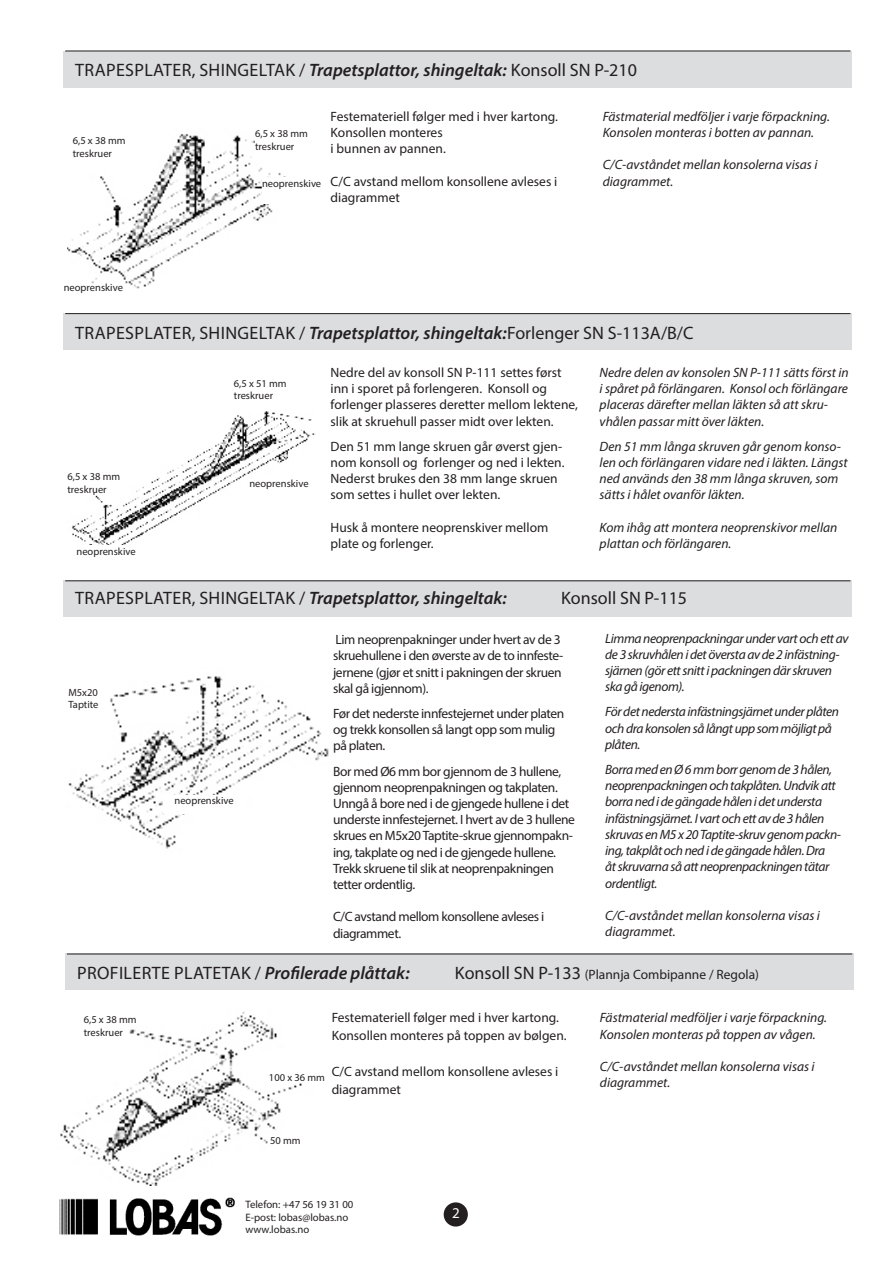
<style>
.page{position:relative;width:893px;height:1263px;background:#fff}
.page>*{position:absolute;margin:0;border:0;box-sizing:border-box;transform-origin:0 0}
.t1{font:18px "Myriad Pro";letter-spacing:.02em;color:#231f20}
.t2{font:italic 600 18px "Myriad Pro";color:#231f20}
.t3{font:18px "Myriad Pro";color:#231f20}
.t4{font:15px "Myriad Pro";color:#fff}
.t5{font:italic 13.5px/16.2px "Myriad Pro";color:#231f20}
.t6{font:13.5px/16.2px "Myriad Pro";letter-spacing:-.01em;color:#231f20}
.t7{font:13.5px/16.2px "Myriad Pro";letter-spacing:-.03em;color:#231f20}
.t8{font:italic 13.5px/16.2px "Myriad Pro";letter-spacing:-.03em;color:#231f20}
.t9{font:10.8px/12.3px "Myriad Pro";color:#231f20}
.t10{font:10.5px/12.6px "Myriad Pro";color:#231f20}
.s1{font-weight:600;font-style:italic}
.s2{font-weight:400;font-style:normal}
.s3{font-size:18px}
</style>
<div class="page">
<div style="left:444px;top:1202px;width:24px;height:24px;background:#231f20;border-radius:50%"></div>
<img style="left:59px;top:1197px;width:176px;height:39px">
<img style="left:67px;top:134px;width:219px;height:155px">
<div style="left:262px;top:178px;width:60px;height:26px;background:#fff"></div>
<div style="left:255px;top:128px;width:60px;height:26px;background:#fff"></div>
<div style="left:64px;top:51px;width:788px;height:36px;background:#dcdddf"></div>
<hr style="left:65px;top:51px;width:785px;height:1px;background:#231f20">
<div style="left:64px;top:314px;width:788px;height:36px;background:#dcdddf"></div>
<hr style="left:65px;top:313px;width:785px;height:1px;background:#231f20">
<div style="left:64px;top:580px;width:788px;height:37px;background:#dcdddf"></div>
<hr style="left:65px;top:580px;width:785px;height:1px;background:#231f20">
<img style="left:68px;top:676px;width:261px;height:173px">
<div style="left:163px;top:795px;width:82px;height:18px;background:#fff"></div>
<img style="left:72px;top:411px;width:243px;height:134px">
<div style="left:249px;top:478px;width:61px;height:26px;background:#fff"></div>
<img style="left:60px;top:1011px;width:242px;height:174px">
<div style="left:66px;top:953px;width:788px;height:36px;background:#dcdddf"></div>
<hr style="left:67px;top:954px;width:785px;height:1px;background:#231f20">
<h1 class="t1" style="left:75px;top:59px;width:563px">TRAPESPLATER, SHINGELTAK / <span class="s1">Trapetsplattor, shingeltak:</span> Konsoll SN P-210</h1>
<p class="t10" style="left:73px;top:134px;width:54px">6,5 x 38 mm treskruer</p>
<p class="t10" style="left:64px;top:281px;width:61px">neoprenskive</p>
<p class="t10" style="left:255px;top:127px;width:54px">6,5 x 38 mm treskruer</p>
<p class="t10" style="left:262px;top:177px;width:61px">neoprenskive</p>
<p class="t6" style="left:331px;top:108px;width:229px">Festemateriell følger med i hver kartong.<br>Konsollen monteres<br>i bunnen av pannen.</p>
<p class="t6" style="left:331px;top:173px;width:228px">C/C avstand mellom konsollene avleses i diagrammet</p>
<p class="t5" style="left:603px;top:108px;width:229px">Fästmaterial medföljer i varje förpackning.<br>Konsolen monteras i botten av pannan.</p>
<p class="t5" style="left:603px;top:157px;width:216px">C/C-avståndet mellan konsolerna visas i diagrammet.</p>
<h1 class="t1" style="left:75px;top:322px;width:620px">TRAPESPLATER, SHINGELTAK / <span class="s1">Trapetsplattor, shingeltak:</span>Forlenger SN S-113A/B/C</h1>
<p class="t10" style="left:234px;top:377px;width:54px">6,5 x 51 mm treskruer</p>
<p class="t10" style="left:67px;top:470px;width:54px">6,5 x 38 mm treskruer</p>
<p class="t10" style="left:249px;top:477px;width:61px">neoprenskive</p>
<p class="t10" style="left:77px;top:545px;width:61px">neoprenskive</p>
<p class="t6" style="left:331px;top:364px;width:249px">Nedre del av konsoll SN P-111 settes først inn i sporet på forlengeren. Konsoll og forlenger plasseres deretter mellom lektene, slik at skruehull passer midt over lekten.</p>
<p class="t6" style="left:331px;top:438px;width:235px">Den 51 mm lange skruen går øverst gjen&shy;nom konsoll og forlenger og ned i lekten.<br>Nederst brukes den 38 mm lange skruen som settes i hullet over lekten.</p>
<p class="t6" style="left:331px;top:519px;width:219px">Husk å montere neoprenskiver mellom plate og forlenger.</p>
<p class="t5" style="left:600px;top:364px;width:251px">Nedre delen av konsolen SN P-111 sätts först in i spåret på förlängaren. Konsol och förlängare placeras därefter mellan läkten så att skru&shy;vhålen passar mitt över läkten.</p>
<p class="t5" style="left:600px;top:438px;width:250px">Den 51 mm långa skruven går genom konso&shy;len och förlängaren vidare ned i läkten. Längst ned används den 38 mm långa skruven, som sätts i hålet ovanför läkten.</p>
<p class="t5" style="left:600px;top:519px;width:239px">Kom ihåg att montera neoprenskivor mellan plattan och förlängaren.</p>
<h1 class="t2" style="left:75px;top:586px;width:433px"><span class="s2">TRAPESPLATER, SHINGELTAK /</span> Trapetsplattor, shingeltak:</h1>
<h1 class="t3" style="left:561px;top:586px;width:127px">Konsoll SN P-115</h1>
<p class="t10" style="left:68px;top:686px;width:32px">M5x20<br>Taptite</p>
<p class="t10" style="left:175px;top:794px;width:61px">neoprenskive</p>
<p class="t7" style="left:333px;top:631px;width:232px">Lim neoprenpakninger under hvert av de 3 skruehullene i den øverste av de to innfeste&shy;jernene (gjør et snitt i pakningen der skruen skal gå igjennom).</p>
<p class="t7" style="left:333px;top:705px;width:233px">Før det nederste innfestejernet under platen og trekk konsollen så langt opp som mulig på platen.</p>
<p class="t7" style="left:333px;top:763px;width:243px">Bor med Ø6 mm bor gjennom de 3 hullene, gjennom neoprenpakningen og takplaten.<br>Unngå å bore ned i de gjengede hullene i det underste innfestejernet. I hvert av de 3 hullene skrues en M5x20 Taptite-skrue gjennompakn&shy;ing, takplate og ned i de gjengede hullene.<br>Trekk skruene til slik at neoprenpakningen tetter ordentlig.</p>
<p class="t7" style="left:333px;top:908px;width:213px">C/C avstand mellom konsollene avleses i diagrammet.</p>
<p class="t8" style="left:605px;top:630px;width:245px">Limma neoprenpackningar under vart och ett av de 3 skruvhålen i det översta av de 2 infästning&shy;sjärnen (gör ett snitt i packningen där skruven ska gå igenom).</p>
<p class="t8" style="left:605px;top:704px;width:235px">För det nedersta infästningsjärnet under plåten och dra konsolen så långt upp som möjligt på plåten.</p>
<p class="t8" style="left:605px;top:761px;width:237px">Borra med en Ø 6 mm borr genom de 3 hålen, neoprenpackningen och takplåten. Undvik att borra ned i de gängade hålen i det understa infästningsjärnet. I vart och ett av de 3 hålen skruvas en M5 x 20 Taptite-skruv genom packn&shy;ing, takplåt och ned i de gängade hålen. Dra<br>åt skruvarna så att neoprenpackningen tätar ordentligt.</p>
<p class="t5" style="left:605px;top:907px;width:216px">C/C-avståndet mellan konsolerna visas i diagrammet.</p>
<h1 class="t1" style="left:77px;top:961px;width:334px">PROFILERTE PLATETAK / <span class="s1">Profilerade plåttak:</span></h1>
<p class="t6" style="left:455px;top:966px;width:306px"><span class="s3">Konsoll SN P-133</span> (Plannja Combipanne / Regola)</p>
<p class="t5" style="left:600px;top:1009px;width:229px">Fästmaterial medföljer i varje förpackning.<br>Konsolen monteras på toppen av vågen.</p>
<p class="t5" style="left:600px;top:1058px;width:216px">C/C-avståndet mellan konsolerna visas i diagrammet.</p>
<p class="t6" style="left:332px;top:1008px;width:236px;line-height:18px">Festemateriell følger med i hver kartong.<br>Konsollen monteres på toppen av bølgen.</p>
<p class="t6" style="left:332px;top:1062px;width:228px;line-height:18px">C/C avstand mellom konsollene avleses i diagrammet</p>
<p class="t10" style="left:84px;top:1013px;width:54px">6,5 x 38 mm treskruer</p>
<p class="t10" style="left:269px;top:1071px;width:57px">100 x 36 mm</p>
<p class="t10" style="left:270px;top:1134px;width:32px">50 mm</p>
<p class="t9" style="left:245px;top:1198px;width:110px">Telefon: +47 56 19 31 00<br>E-post: lobas@lobas.no www.lobas.no</p>
<p class="t4" style="left:452px;top:1204px;width:9px">2</p>
</div>
